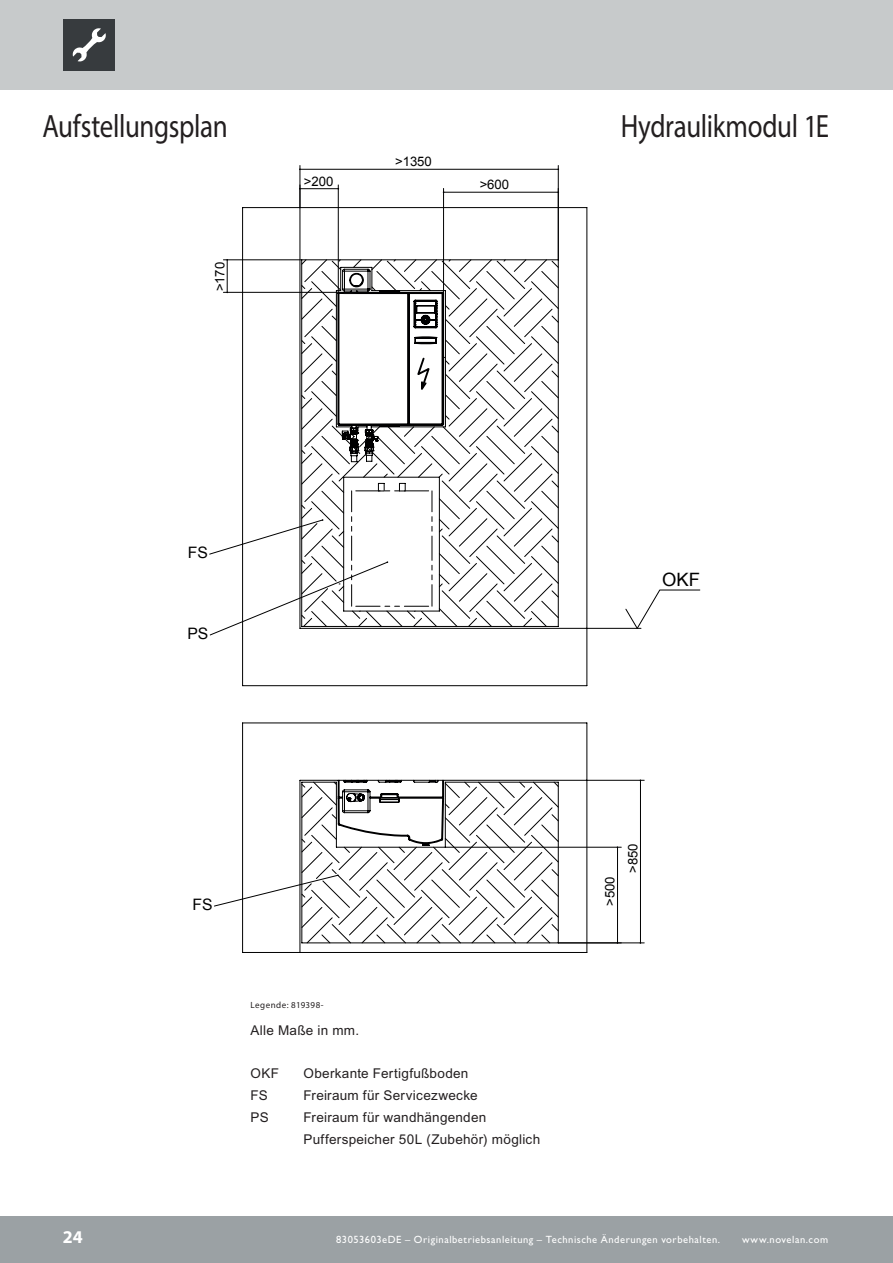
<style>
.page{position:relative;width:893px;height:1263px;background:#fff}
.page>*{position:absolute;margin:0;border:0;box-sizing:border-box;transform-origin:0 0}
.t1{font:32.4px "Myriad Pro";letter-spacing:-.015em;color:#231f20;scale:.83 1}
.t2{font:18.45px "Arial";color:#000001}
.t3{font:700 18px "Myriad Pro";color:#fff}
.t4{font:15.75px "Arial";color:#000001}
.t5{font:13.5px/21.8px "Laira";letter-spacing:.02em;color:#231f20}
.t6{font:13.2px "Arial";color:#000001}
.t7{font:10.5px "Gill Sans Std";letter-spacing:.05em;color:#fff}
.t8{font:9px "Myriad Pro";letter-spacing:.06em;color:#231f20}
</style>
<div class="page">
<div style="left:0;top:1216px;width:893px;height:47px;background:#9ba1a4"></div>
<div style="left:0;top:0;width:893px;height:90px;background:#c7cacb"></div>
<div style="left:64px;top:19px;width:51px;height:51px;background:#373b3e"></div>
<svg style="left:73px;top:28px;width:33px;height:34px"></svg>
<hr style="left:587px;top:628px;width:54px;height:1px;background:#000001">
<svg style="left:625px;top:589px;width:75px;height:40px"></svg>
<hr style="left:443px;top:188px;width:1px;height:105px;background:#000001">
<hr style="left:300px;top:165px;width:1px;height:43px;background:#000001">
<hr style="left:558px;top:165px;width:1px;height:95px;background:#000001">
<hr style="left:445px;top:847px;width:176px;height:1px;background:#000001">
<hr style="left:587px;top:780px;width:57px;height:1px;background:#000001">
<hr style="left:558px;top:943px;width:86px;height:1px;background:#000001">
<svg style="left:443px;top:191px;width:115px;height:3px"></svg>
<svg style="left:299px;top:168px;width:260px;height:3px"></svg>
<svg style="left:299px;top:185px;width:40px;height:22px"></svg>
<svg style="left:617px;top:779px;width:24px;height:165px"></svg>
<svg style="left:242px;top:207px;width:346px;height:746px"></svg>
<h1 class="t1" style="left:43px;top:114px;width:225px">Aufstellungsplan</h1>
<h1 class="t1" style="left:621px;top:114px;width:252px">Hydraulikmodul 1E</h1>
<p class="t6" style="left:212px;top:291px;width:31px;rotate:-90deg">&gt;170</p>
<p class="t6" style="left:304px;top:174px;width:31px">&gt;200</p>
<p class="t6" style="left:395px;top:154px;width:38px">&gt;1350</p>
<p class="t6" style="left:480px;top:177px;width:31px">&gt;600</p>
<p class="t4" style="left:188px;top:544px;width:22px">FS</p>
<p class="t4" style="left:187px;top:625px;width:23px">PS</p>
<h2 class="t2" style="left:662px;top:569px;width:39px">OKF</h2>
<p class="t4" style="left:193px;top:896px;width:22px">FS</p>
<p class="t8" style="left:250px;top:1002px;width:75px">Legende: 819398-</p>
<p class="t5" style="left:250px;top:1020px;width:110px">Alle Maße in mm.</p>
<p class="t5" style="left:250px;top:1064px;width:30px">OKF</p>
<p class="t5" style="left:303px;top:1064px;width:166px">Oberkante Fertigfußboden</p>
<p class="t5" style="left:250px;top:1086px;width:19px">FS</p>
<p class="t5" style="left:303px;top:1086px;width:176px">Freiraum für Servicezwecke</p>
<p class="t5" style="left:250px;top:1107px;width:20px">PS</p>
<p class="t5" style="left:303px;top:1107px;width:238px">Freiraum für wandhängenden<br>Pufferspeicher 50L (Zubehör) möglich</p>
<p class="t6" style="left:603px;top:906px;width:31px;rotate:-90deg">&gt;500</p>
<p class="t6" style="left:625px;top:873px;width:31px;rotate:-90deg">&gt;850</p>
<h3 class="t3" style="left:63px;top:1226px;width:21px">24</h3>
<p class="t7" style="left:336px;top:1236px;width:386px">83053603eDE – Originalbetriebsanleitung – Technische Änderungen vorbehalten.</p>
<p class="t7" style="left:742px;top:1236px;width:87px">www.novelan.com</p>
</div>
